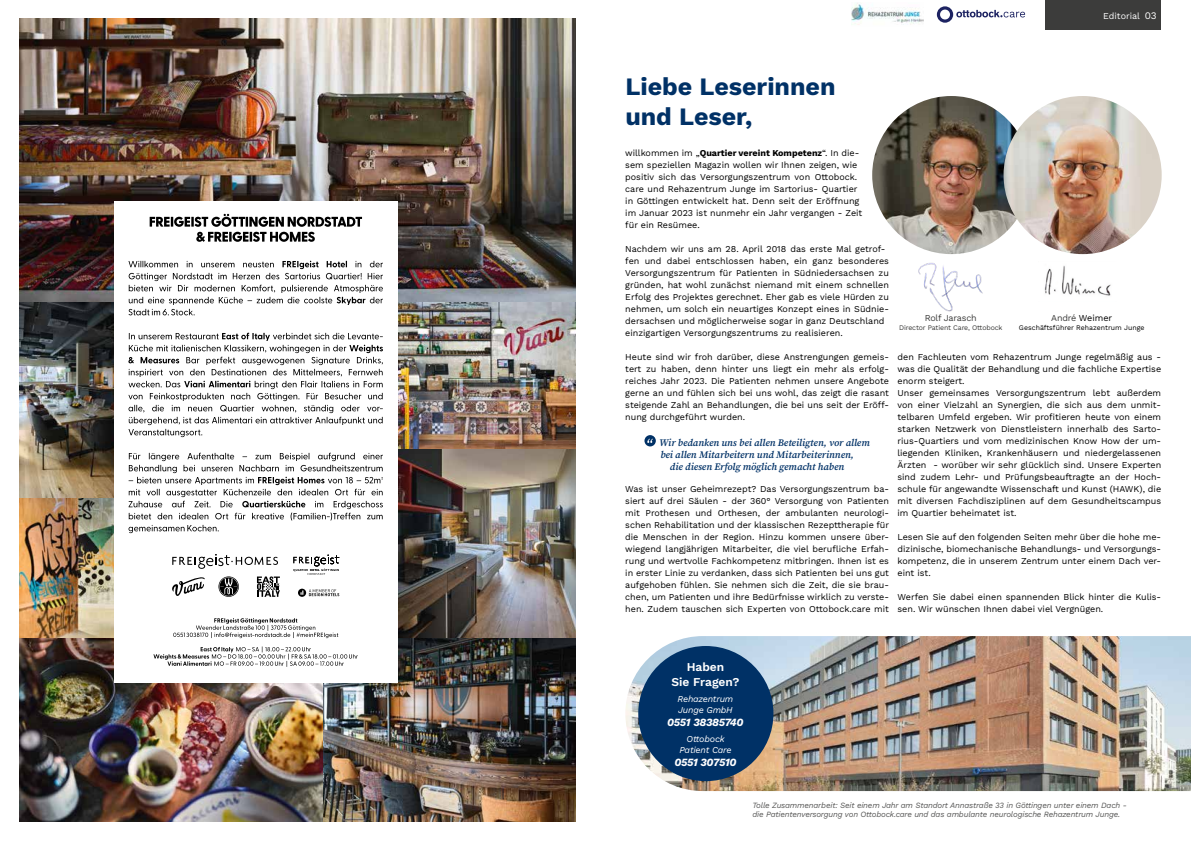
<style>
.page{position:relative;width:1191px;height:842px;background:#fff}
.page>*{position:absolute;margin:0;border:0;box-sizing:border-box;transform-origin:0 0}
.t1{font:700 25px/30px "Work Sans";color:#003166}
.t2{font:600 12px/14.4px "Work Sans";color:#fff;text-align:center}
.t3{font:italic 700 11px "Work Sans";letter-spacing:-.025em;color:#fff}
.t4{font:italic 600 10px "Source Serif Pro";color:#003166}
.t5{font:9px/12px "Work Sans";color:#000}
.t6{font:italic 9px/10.8px "Work Sans";letter-spacing:-.02em;color:#fff}
.t7{font:9px "Work Sans";color:#fff}
.t8{font:9px "Work Sans";letter-spacing:-.02em;color:#3c3c3b}
.t9{font:9px "Work Sans";letter-spacing:-.02em;color:#000}
.t10{font:italic 8px/9.6px "Work Sans";letter-spacing:-.02em;color:#575756}
.t11{font:7px "Work Sans";color:#000}
.t12{font:7px "Work Sans";letter-spacing:-.02em;color:#3c3c3b}
.s1{font-size:10px}
.s2{font-weight:700}
.s3{color:#3c3c3b}
</style>
<div class="page">
<div style="left:1045px;top:0;width:116px;height:29px;background:#3c3c3b"></div>
<div style="left:644px;top:435px;width:12px;height:11px;background:#003166;border-radius:50%"></div>
<svg style="left:647px;top:439px;width:6px;height:4px"></svg>
<img style="left:851px;top:3px;width:72px;height:22px">
<img style="left:872px;top:96px;width:158px;height:158px;border-radius:79px">
<img style="left:1003px;top:96px;width:158px;height:158px;border-radius:79px">
<img style="left:918px;top:263px;width:65px;height:49px">
<img style="left:1044px;top:265px;width:67px;height:31px">
<img style="left:625px;top:636px;width:566px;height:155px">
<svg style="left:937px;top:6px;width:88px;height:17px"></svg>
<img style="left:20px;top:19px;width:555px;height:284px">
<img style="left:20px;top:303px;width:94px;height:195px">
<img style="left:20px;top:638px;width:555px;height:183px">
<img style="left:20px;top:498px;width:94px;height:140px">
<img style="left:398px;top:303px;width:177px;height:335px">
<div style="left:114px;top:201px;width:283px;height:482px;background:#fff"></div>
<svg style="left:153px;top:646px;width:205px;height:21px"></svg>
<svg style="left:173px;top:618px;width:165px;height:20px"></svg>
<svg style="left:128px;top:453px;width:255px;height:80px"></svg>
<svg style="left:128px;top:333px;width:255px;height:104px"></svg>
<svg style="left:128px;top:261px;width:255px;height:54px"></svg>
<svg style="left:150px;top:214px;width:212px;height:28px"></svg>
<svg style="left:172px;top:554px;width:106px;height:15px"></svg>
<svg style="left:293px;top:555px;width:46px;height:20px"></svg>
<svg style="left:172px;top:577px;width:33px;height:19px"></svg>
<svg style="left:257px;top:576px;width:23px;height:21px"></svg>
<svg style="left:218px;top:576px;width:21px;height:21px"></svg>
<svg style="left:298px;top:589px;width:41px;height:8px"></svg>
<div style="left:638px;top:646px;width:135px;height:135px;background:#003166;border-radius:50%"></div>
<p class="t7" style="left:1103px;top:9px;width:55px">Editorial <span class="s1">03</span></p>
<h1 class="t1" style="left:625px;top:71px;width:212px">Liebe Leserinnen und Leser,</h1>
<p class="t5" style="left:625px;top:147px;width:239px">willkommen im „<span class="s2">Quartier vereint Kompetenz</span>“. In die&shy;sem speziellen Magazin wollen wir Ihnen zeigen, wie positiv sich das Versorgungszentrum von Ottobock. care und Rehazentrum Junge im Sartorius- Quartier in Göttingen entwickelt hat. Denn seit der Eröffnung im Januar 2023 ist nunmehr ein Jahr vergangen - Zeit für ein Resümee.</p>
<p class="t5" style="left:625px;top:243px;width:265px">Nachdem wir uns am 28. April 2018 das erste Mal getrof&shy;fen und dabei entschlossen haben, ein ganz besonderes Versorgungszentrum für Patienten in Südniedersachsen zu gründen, hat wohl zunächst niemand mit einem schnellen Erfolg des Projektes gerechnet. Eher gab es viele Hürden zu nehmen, um solch ein neuartiges Konzept eines in Südnie&shy;dersachsen und möglicherweise sogar in ganz Deutschland einzigartigen Versorgungszentrums zu realisieren.</p>
<p class="t5" style="left:625px;top:351px;width:265px;text-align:justify">Heute sind wir froh darüber, diese Anstrengungen gemeis&shy;tert zu haben, denn hinter uns liegt ein mehr als erfolg&shy;reiches Jahr 2023. Die Patienten nehmen unsere Angebote gerne an und fühlen sich bei uns wohl, das zeigt die rasant steigende Zahl an Behandlungen, die bei uns seit der Eröff&shy;nung durchgeführt wurden.</p>
<p class="t4" style="left:659px;top:436px;width:212px">Wir bedanken uns bei allen Beteiligten, vor allem</p>
<p class="t4" style="left:660px;top:448px;width:195px">bei allen Mitarbeitern und Mitarbeiterinnen,</p>
<p class="t4" style="left:670px;top:460px;width:176px">die diesen Erfolg möglich gemacht haben</p>
<p class="t5" style="left:625px;top:483px;width:265px;text-align:justify">Was ist unser Geheimrezept? Das Versorgungszentrum ba&shy;siert auf drei Säulen - der 360° Versorgung von Patienten mit Prothesen und Orthesen, der ambulanten neurologi&shy;schen Rehabilitation und der klassischen Rezepttherapie für die Menschen in der Region. Hinzu kommen unsere über&shy;wiegend langjährigen Mitarbeiter, die viel berufliche Erfah&shy;rung und wertvolle Fachkompetenz mitbringen. Ihnen ist es in erster Linie zu verdanken, dass sich Patienten bei uns gut aufgehoben fühlen. Sie nehmen sich die Zeit, die sie brau&shy;chen, um Patienten und ihre Bedürfnisse wirklich zu verste&shy;hen. Zudem tauschen sich Experten von Ottobock.care mit</p>
<p class="t8" style="left:924px;top:311px;width:54px">Rolf Jarasch</p>
<p class="t12" style="left:899px;top:322px;width:105px">Director Patient Care, Ottobock</p>
<p class="t9" style="left:1051px;top:311px;width:63px"><span class="s3">André</span> Weimer</p>
<p class="t11" style="left:1019px;top:322px;width:127px">Geschäftsführer Rehazentrum Junge</p>
<p class="t5" style="left:897px;top:351px;width:265px">den Fachleuten vom Rehazentrum Junge regelmäßig aus - was die Qualität der Behandlung und die fachliche Expertise enorm steigert.<br>Unser gemeinsames Versorgungszentrum lebt außerdem von einer Vielzahl an Synergien, die sich aus dem unmit&shy;telbaren Umfeld ergeben. Wir profitieren heute von einem starken Netzwerk von Dienstleistern innerhalb des Sarto&shy;rius-Quartiers und vom medizinischen Know How der um&shy;liegenden Kliniken, Krankenhäusern und niedergelassenen Ärzten - worüber wir sehr glücklich sind. Unsere Experten sind zudem Lehr- und Prüfungsbeauftragte an der Hoch&shy;schule für angewandte Wissenschaft und Kunst (HAWK), die mit diversen Fachdisziplinen auf dem Gesundheitscampus im Quartier beheimatet ist.</p>
<p class="t5" style="left:897px;top:531px;width:265px;text-align:justify">Lesen Sie auf den folgenden Seiten mehr über die hohe me&shy;dizinische, biomechanische Behandlungs- und Versorgungs&shy;kompetenz, die in unserem Zentrum unter einem Dach ver&shy;eint ist.</p>
<p class="t5" style="left:897px;top:590px;width:265px">Werfen Sie dabei einen spannenden Blick hinter die Kulis&shy;sen. Wir wünschen Ihnen dabei viel Vergnügen.</p>
<h2 class="t2" style="left:671px;top:659px;width:70px">Haben<br>Sie Fragen?</h2>
<p class="t6" style="left:677px;top:693px;width:57px">Rehazentrum<br>Junge GmbH</p>
<p class="t3" style="left:667px;top:714px;width:78px">0551 38385740</p>
<p class="t6" style="left:679px;top:733px;width:54px;text-align:center">Ottobock<br>Patient Care</p>
<p class="t3" style="left:674px;top:754px;width:64px">0551 307510</p>
<p class="t10" style="left:752px;top:800px;width:376px">Tolle Zusammenarbeit: Seit einem Jahr am Standort Annastraße 33 in Göttingen unter einem Dach - die Patientenversorgung von Ottobock.care und das ambulante neurologische Rehazentrum Junge.</p>
</div>
